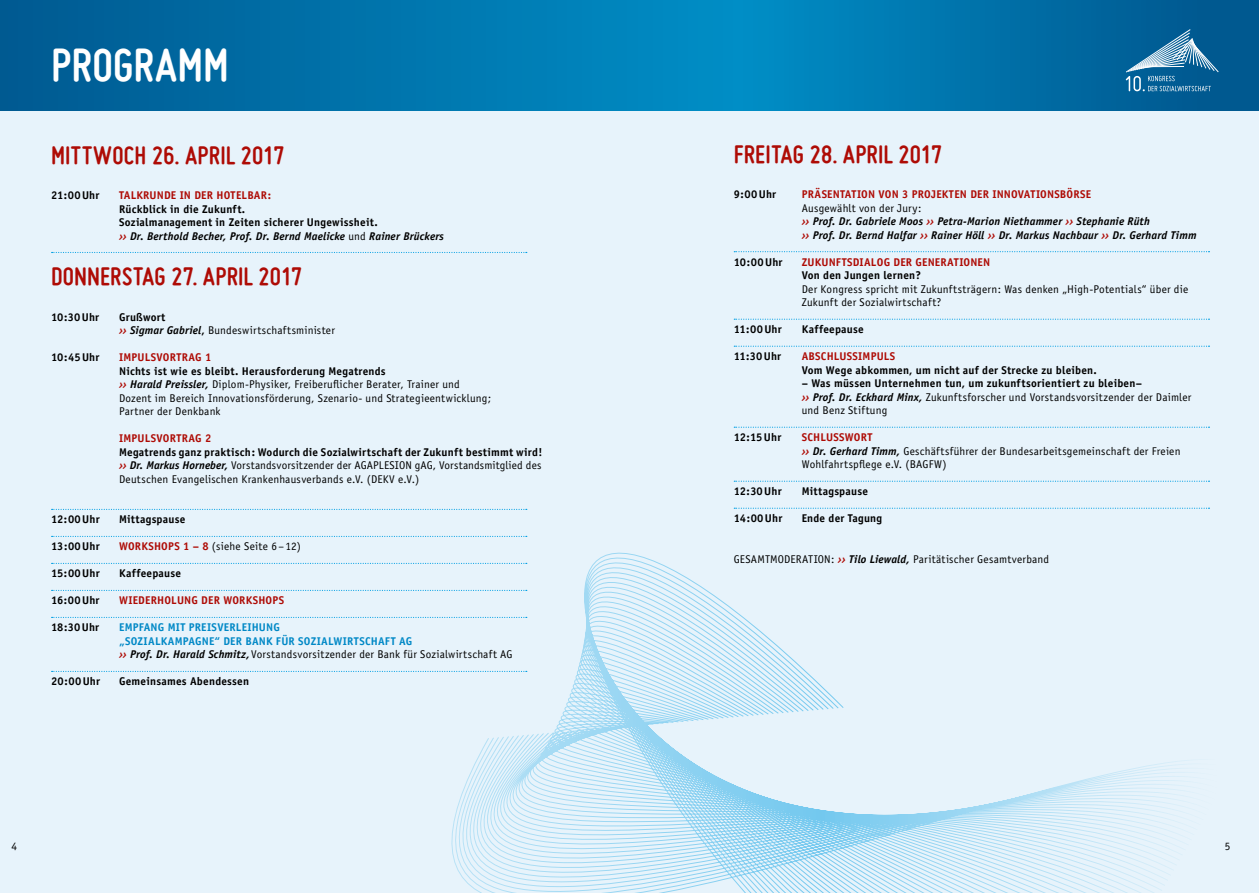
<style>
.page{position:relative;width:1259px;height:893px;background:#e7f3fb}
.page>*{position:absolute;margin:0;border:0;box-sizing:border-box;transform-origin:0 0}
.t1{font:700 49.5px "Miso";letter-spacing:.01em;color:#fff}
.t2{font:700 27px "Miso";letter-spacing:.01em;color:#ae0b05}
.t3{font:11.25px/13.5px "Officina Sans";letter-spacing:.02em;color:#000}
.t4{font:700 11.25px/13.5px "Officina Sans";letter-spacing:.02em;color:#000}
.t5{font:700 11.25px "Officina Sans";letter-spacing:.015em;color:#ae0b05}
.t6{font:italic 700 11.25px/13.5px "Officina Sans";letter-spacing:.01em;color:#000}
.t7{font:700 11.25px/13.5px "Officina Sans";letter-spacing:.015em;color:#0088c6}
.t8{font:11.25px "Officina Serif";color:#000}
.s1{font-style:italic;color:#ae0b05}
.s2{font-style:italic}
.s3{font-weight:400}
.s4{font-weight:700}
.s5{font-weight:700;font-style:italic;color:#ae0b05}
.s6{font-weight:700;font-style:italic}
.s7{font-weight:700;color:#ae0b05}
.s8{font-style:italic;color:#000}
.s9{font-weight:400;color:#000}
.s10{font-weight:400;font-style:normal}
.s11{color:#ae0b05}
</style>
<div class="page">
<svg style="left:52px;top:252px;width:475px;height:1px"></svg>
<svg style="left:52px;top:509px;width:475px;height:1px"></svg>
<svg style="left:52px;top:536px;width:370px;height:1px"></svg>
<svg style="left:52px;top:563px;width:370px;height:1px"></svg>
<svg style="left:52px;top:590px;width:370px;height:1px"></svg>
<svg style="left:52px;top:617px;width:370px;height:1px"></svg>
<svg style="left:52px;top:671px;width:370px;height:1px"></svg>
<svg style="left:0;top:0;width:1259px;height:111px;background:#0073aa"></svg>
<svg style="left:1125px;top:29px;width:94px;height:62px;background:#2f7aa7"></svg>
<svg style="left:734px;top:251px;width:475px;height:1px"></svg>
<svg style="left:734px;top:319px;width:475px;height:1px"></svg>
<svg style="left:734px;top:346px;width:475px;height:1px"></svg>
<svg style="left:734px;top:427px;width:475px;height:1px"></svg>
<svg style="left:734px;top:481px;width:475px;height:1px"></svg>
<svg style="left:734px;top:508px;width:475px;height:1px"></svg>
<svg style="left:422px;top:535px;width:760px;height:358px"></svg>
<h1 class="t1" style="left:51px;top:37px;width:179px">PROGRAMM</h1>
<h2 class="t2" style="left:51px;top:140px;width:235px">MITTWOCH 26. APRIL 2017</h2>
<p class="t4" style="left:51px;top:188px;width:50px">21:00Uhr</p>
<p class="t5" style="left:119px;top:188px;width:153px">TALKRUNDE IN DER HOTELBAR:</p>
<p class="t4" style="left:119px;top:202px;width:326px">Rückblick in die Zukunft.<br>Sozialmanagement in Zeiten sicherer Ungewissheit.<br><span class="s1">››</span> <span class="s2">Dr. Berthold Becher, Prof. Dr. Bernd Maelicke</span> <span class="s3">und</span> <span class="s2">Rainer Brückers</span></p>
<h2 class="t2" style="left:51px;top:261px;width:253px">DONNERSTAG 27. APRIL 2017</h2>
<p class="t4" style="left:51px;top:310px;width:50px">10:30Uhr</p>
<p class="t3" style="left:119px;top:310px;width:217px"><span class="s4">Grußwort<br></span><span class="s5">››</span> <span class="s6">Sigmar Gabriel</span><span class="s4">,</span> Bundeswirtschaftsminister</p>
<p class="t4" style="left:51px;top:351px;width:50px">10:45Uhr</p>
<p class="t5" style="left:119px;top:351px;width:94px">IMPULSVORTRAG 1</p>
<p class="t3" style="left:119px;top:364px;width:374px"><span class="s4">Nichts ist wie es bleibt. Herausforderung Megatrends<br></span><span class="s5">››</span> <span class="s6">Harald Preissler,</span> Diplom-Physiker, Freiberuflicher Berater, Trainer und Dozent im Bereich Innovationsförderung, Szenario- und Strategieentwicklung; Partner der Denkbank</p>
<p class="t5" style="left:119px;top:432px;width:94px">IMPULSVORTRAG 2</p>
<p class="t3" style="left:119px;top:445px;width:425px;text-align:justify"><span class="s4">Megatrends ganz praktisch: Wodurch die Sozialwirtschaft der Zukunft bestimmt wird! </span><span class="s5">››</span> <span class="s6">Dr. Markus Horneber,</span> Vorstandsvorsitzender der AGAPLESION gAG, Vorstandsmitglied des Deutschen Evangelischen Krankenhausverbands e.V. (DEKV e.V.)</p>
<p class="t4" style="left:51px;top:513px;width:50px">12:00Uhr</p>
<p class="t4" style="left:119px;top:513px;width:68px">Mittagspause</p>
<p class="t4" style="left:51px;top:540px;width:50px">13:00Uhr</p>
<p class="t3" style="left:119px;top:540px;width:183px"><span class="s7">WORKSHOPS 1 – 8</span> (siehe Seite 6–12)</p>
<p class="t4" style="left:51px;top:567px;width:50px">15:00Uhr</p>
<p class="t4" style="left:119px;top:567px;width:64px">Kaffeepause</p>
<p class="t4" style="left:51px;top:594px;width:50px">16:00Uhr</p>
<p class="t5" style="left:119px;top:594px;width:167px">WIEDERHOLUNG DER WORKSHOPS</p>
<p class="t4" style="left:51px;top:621px;width:50px">18:30Uhr</p>
<p class="t7" style="left:119px;top:621px;width:395px">EMPFANG MIT PREISVERLEIHUNG<br>„SOZIALKAMPAGNE“ DER BANK FÜR SOZIALWIRTSCHAFT AG<br><span class="s1">››</span> <span class="s8">Prof. Dr. Harald Schmitz,</span> <span class="s9">Vorstandsvorsitzender der Bank für Sozialwirtschaft AG</span></p>
<p class="t4" style="left:51px;top:675px;width:51px">20:00Uhr</p>
<p class="t4" style="left:119px;top:675px;width:132px">Gemeinsames Abendessen</p>
<h2 class="t2" style="left:733px;top:139px;width:210px">FREITAG 28. APRIL 2017</h2>
<p class="t4" style="left:733px;top:188px;width:44px">9:00Uhr</p>
<p class="t5" style="left:801px;top:187px;width:291px">PRÄSENTATION VON 3 PROJEKTEN DER INNOVATIONSBÖRSE</p>
<p class="t6" style="left:801px;top:201px;width:396px"><span class="s10">Ausgewählt von der Jury:<br></span><span class="s11">››</span> Prof. Dr. Gabriele Moos <span class="s11">››</span> Petra-Marion Niethammer <span class="s11">››</span> Stephanie Rüth<br><span class="s11">››</span> Prof. Dr. Bernd Halfar <span class="s11">››</span> Rainer Höll <span class="s11">››</span> Dr. Markus Nachbaur <span class="s11">››</span> Dr. Gerhard Timm</p>
<p class="t4" style="left:733px;top:255px;width:50px">10:00Uhr</p>
<p class="t5" style="left:801px;top:255px;width:190px">ZUKUNFTSDIALOG DER GENERATIONEN</p>
<p class="t4" style="left:801px;top:269px;width:121px">Von den Jungen lernen?</p>
<p class="t3" style="left:801px;top:282px;width:388px">Der Kongress spricht mit Zukunftsträgern: Was denken „High-Potentials“ über die<br>Zukunft der Sozialwirtschaft?</p>
<p class="t4" style="left:733px;top:323px;width:50px">11:00Uhr</p>
<p class="t4" style="left:801px;top:323px;width:64px">Kaffeepause</p>
<p class="t4" style="left:733px;top:350px;width:49px">11:30Uhr</p>
<p class="t5" style="left:801px;top:349px;width:95px">ABSCHLUSSIMPULS</p>
<p class="t4" style="left:801px;top:363px;width:297px">Vom Wege abkommen, um nicht auf der Strecke zu bleiben.</p>
<p class="t3" style="left:801px;top:377px;width:391px"><span class="s4">– Was müssen Unternehmen tun, um zukunftsorientiert zu bleiben–<br></span><span class="s5">››</span> <span class="s6">Prof. Dr. Eckhard Minx,</span> Zukunftsforscher und Vorstandsvorsitzender der Daimler und Benz Stiftung</p>
<p class="t4" style="left:733px;top:431px;width:49px">12:15Uhr</p>
<p class="t3" style="left:801px;top:431px;width:380px"><span class="s7">SCHLUSSWORT<br></span><span class="s5">››</span> <span class="s6">Dr. Gerhard Timm,</span> Geschäftsführer der Bundesarbeitsgemeinschaft der Freien<br>Wohlfahrtspflege e.V. (BAGFW)</p>
<p class="t4" style="left:733px;top:485px;width:49px">12:30Uhr</p>
<p class="t4" style="left:801px;top:485px;width:68px">Mittagspause</p>
<p class="t4" style="left:733px;top:512px;width:50px">14:00Uhr</p>
<p class="t4" style="left:801px;top:512px;width:82px">Ende der Tagung</p>
<p class="t3" style="left:733px;top:552px;width:317px">GESAMTMODERATION: <span class="s5">››</span> <span class="s6">Tilo Liewald,</span> Paritätischer Gesamtverband</p>
<p class="t8" style="left:12px;top:840px;width:7px">4</p>
<p class="t8" style="left:1224px;top:840px;width:7px">5</p>
</div>
